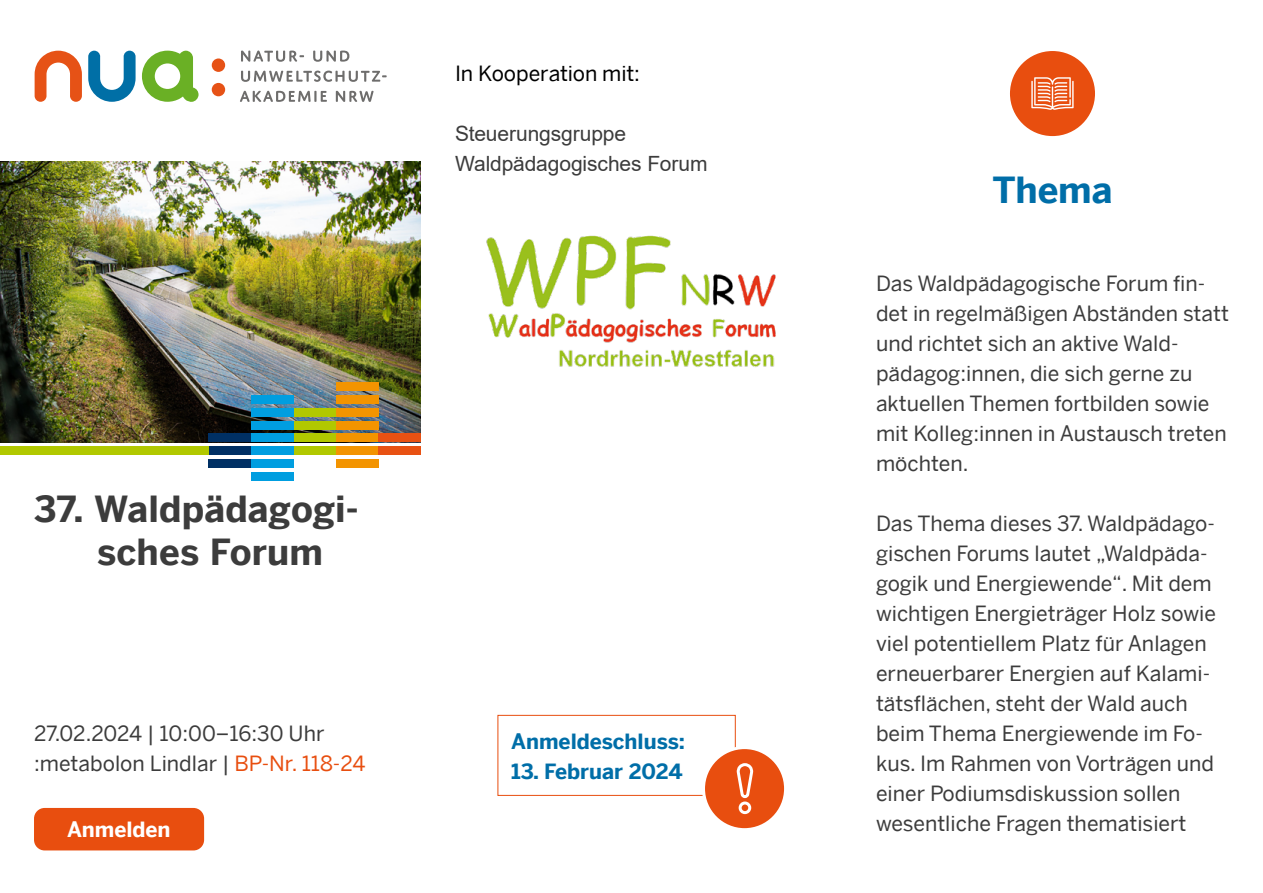
<style>
.page{position:relative;width:1263px;height:893px;background:#fff}
.page>*{position:absolute;margin:0;border:0;box-sizing:border-box;transform-origin:0 0}
.t1{font:700 36px/43.2px "Benton Sans";letter-spacing:.005em;color:#3c3c3c}
.t2{font:700 36px "Benton Sans";letter-spacing:-.005em;color:#006ea8}
.t3{font:21px/30px "Benton Sans";color:#3c3c3c}
.t4{font:21px/30px "Arial";letter-spacing:-.005em;color:#3c3c3c}
.t5{font:700 21px "Benton Sans";color:#006ea8}
.t6{font:21px "Benton Sans";letter-spacing:-.005em;color:#000}
.t7{font:700 21px "Benton Sans";letter-spacing:-.005em;color:#fff}
.s1{color:#e84e0f}
</style>
<div class="page">
<img style="left:0;top:162px;width:421px;height:280px">
<div style="left:34px;top:808px;width:170px;height:42px;background:#e84e0f;border-radius:11px"></div>
<svg style="left:241px;top:51px;width:63px;height:11px"></svg>
<svg style="left:313px;top:51px;width:36px;height:11px"></svg>
<svg style="left:241px;top:71px;width:146px;height:11px"></svg>
<svg style="left:240px;top:91px;width:87px;height:11px"></svg>
<svg style="left:336px;top:91px;width:37px;height:11px"></svg>
<svg style="left:35px;top:51px;width:47px;height:51px"></svg>
<svg style="left:88px;top:51px;width:48px;height:51px"></svg>
<div style="left:212px;top:83px;width:13px;height:13px;background:#e65216;border-radius:50%"></div>
<div style="left:212px;top:58px;width:13px;height:14px;background:#e65216;border-radius:50%"></div>
<svg style="left:142px;top:51px;width:57px;height:51px"></svg>
<img style="left:486px;top:235px;width:290px;height:132px">
<div style="left:293px;top:421px;width:43px;height:8px;background:#b1c800"></div>
<div style="left:293px;top:434px;width:43px;height:8px;background:#b1c800"></div>
<div style="left:293px;top:446px;width:43px;height:9px;background:#b1c800"></div>
<div style="left:293px;top:408px;width:43px;height:9px;background:#b1c800"></div>
<div style="left:336px;top:383px;width:42px;height:8px;background:#f39400"></div>
<div style="left:336px;top:459px;width:42px;height:9px;background:#f39400"></div>
<div style="left:336px;top:446px;width:42px;height:9px;background:#f39400"></div>
<div style="left:336px;top:434px;width:42px;height:8px;background:#f39400"></div>
<div style="left:336px;top:421px;width:42px;height:8px;background:#f39400"></div>
<div style="left:336px;top:408px;width:42px;height:9px;background:#f39400"></div>
<div style="left:336px;top:395px;width:42px;height:9px;background:#f39400"></div>
<div style="left:378px;top:434px;width:43px;height:8px;background:#e85113"></div>
<div style="left:378px;top:446px;width:43px;height:9px;background:#e85113"></div>
<div style="left:251px;top:472px;width:42px;height:8px;background:#009ee0"></div>
<div style="left:251px;top:459px;width:42px;height:9px;background:#009ee0"></div>
<div style="left:251px;top:446px;width:42px;height:9px;background:#009ee0"></div>
<div style="left:251px;top:434px;width:42px;height:8px;background:#009ee0"></div>
<div style="left:251px;top:421px;width:42px;height:8px;background:#009ee0"></div>
<div style="left:251px;top:408px;width:42px;height:9px;background:#009ee0"></div>
<div style="left:251px;top:395px;width:42px;height:9px;background:#009ee0"></div>
<div style="left:208px;top:446px;width:43px;height:9px;background:#003064"></div>
<div style="left:208px;top:459px;width:43px;height:9px;background:#003064"></div>
<div style="left:208px;top:434px;width:43px;height:8px;background:#003064"></div>
<div style="left:0;top:446px;width:208px;height:9px;background:#b1c800"></div>
<div style="left:1010px;top:51px;width:85px;height:85px;background:#e84e0f;border-radius:50%"></div>
<svg style="left:1073px;top:80px;width:1px;height:29px"></svg>
<svg style="left:1031px;top:77px;width:42px;height:33px"></svg>
<div style="left:497px;top:715px;width:239px;height:81px;border:1px solid #e84e0f"></div>
<div style="left:703px;top:748px;width:82px;height:82px;background:#e84e0f;border-radius:50%"></div>
<div style="left:702px;top:746px;width:85px;height:85px;border:3px solid #fff;border-radius:50%"></div>
<svg style="left:738px;top:804px;width:14px;height:10px"></svg>
<div style="left:739px;top:801px;width:12px;height:13px;border:3px solid #fff;border-radius:50%"></div>
<svg style="left:737px;top:763px;width:16px;height:36px"></svg>
<p class="t6" style="left:455px;top:61px;width:186px">In Kooperation mit:</p>
<p class="t4" style="left:455px;top:119px;width:254px">Steuerungsgruppe<br>Waldpädagogisches Forum</p>
<h1 class="t1" style="left:97px;top:486px;width:263px;text-indent:-63px">37. Waldpädagogi&shy;sches Forum</h1>
<p class="t3" style="left:34px;top:718px;width:333px">27.02.2024 | 10:00–16:30 Uhr :metabolon Lindlar | <span class="s1">BP-Nr. 118-24</span></p>
<p class="t7" style="left:67px;top:817px;width:105px">Anmelden</p>
<p class="t5" style="left:511px;top:729px;width:176px">Anmeldeschluss:</p>
<p class="t5" style="left:511px;top:759px;width:173px">13. Februar 2024</p>
<h1 class="t2" style="left:992px;top:168px;width:121px">Thema</h1>
<p class="t3" style="left:876px;top:268px;width:354px">Das Waldpädagogische Forum fin&shy;det in regelmäßigen Abständen statt und richtet sich an aktive Wald&shy;pädagog:innen, die sich gerne zu aktuellen Themen fortbilden sowie mit Kolleg:innen in Austausch treten möchten.</p>
<p class="t3" style="left:876px;top:508px;width:341px">Das Thema dieses 37. Waldpädago&shy;gischen Forums lautet „Waldpäda&shy;gogik und Energiewende“. Mit dem wichtigen Energieträger Holz sowie viel potentiellem Platz für Anlagen erneuerbarer Energien auf Kalami&shy;tätsflächen, steht der Wald auch beim Thema Energiewende im Fo&shy;kus. Im Rahmen von Vorträgen und einer Podiumsdiskussion sollen wesentliche Fragen thematisiert</p>
</div>
